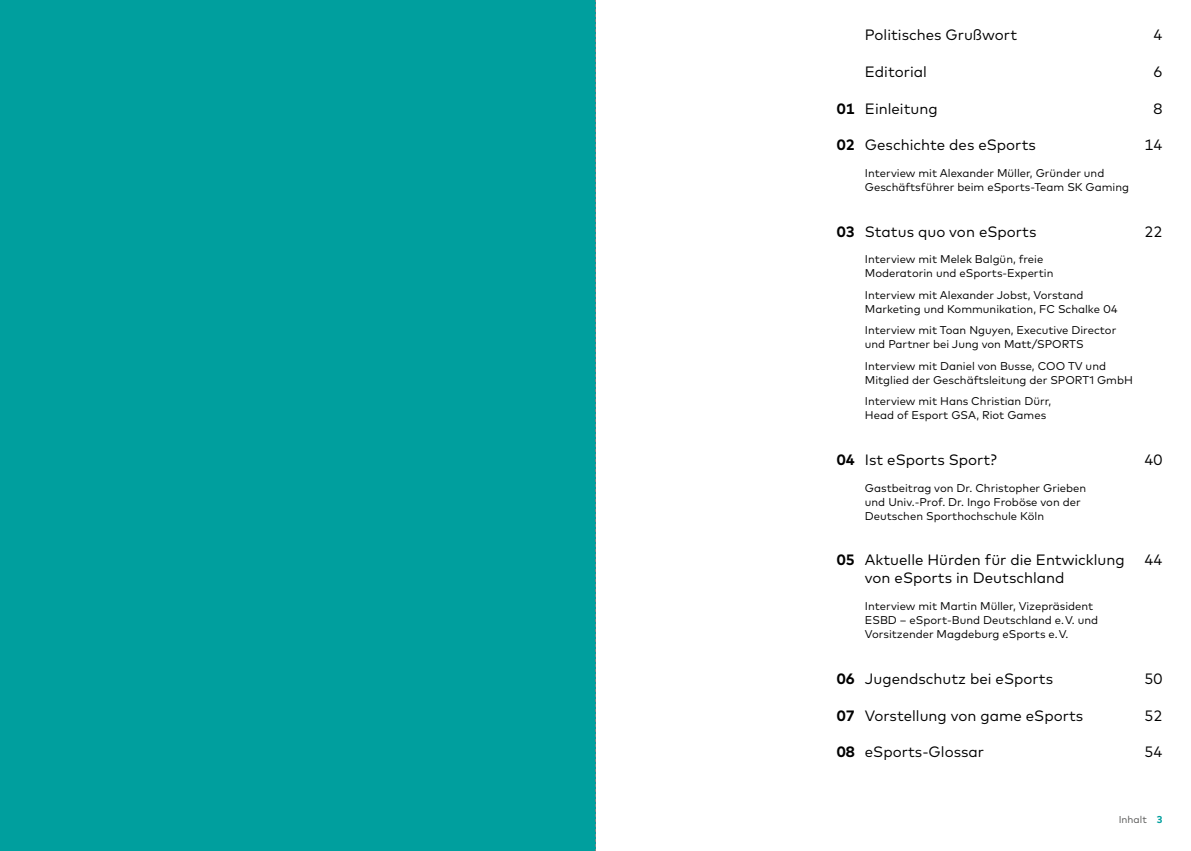
<style>
.page{position:relative;width:1191px;height:851px;background:#fff}
.page>*{position:absolute;margin:0;border:0;box-sizing:border-box;transform-origin:0 0}
.t1{font:15px/18px "Mark OT";color:#000}
.t2{font:11.25px/14.1px "Mark OT";color:#000}
.t3{font:10px "Mark OT";color:#545453}
.s1{font-weight:700}
.s2{font-weight:700;color:#009f9e}
</style>
<div class="page">
<div style="left:0;top:0;width:595px;height:850px;background:#009f9e"></div>
<svg style="left:595px;top:0;width:1px;height:850px"></svg>
<h1 class="t1" style="left:865px;top:26px;width:154px">Politisches Grußwort</h1>
<h1 class="t1" style="left:1153px;top:26px;width:11px">4</h1>
<h1 class="t1" style="left:865px;top:62px;width:63px">Editorial</h1>
<h1 class="t1" style="left:1153px;top:62px;width:11px">6</h1>
<h1 class="t1" style="left:837px;top:99px;width:102px"><span class="s1">01</span> Einleitung</h1>
<h1 class="t1" style="left:1153px;top:99px;width:11px">8</h1>
<h1 class="t1" style="left:837px;top:136px;width:200px"><span class="s1">02</span> Geschichte des eSports</h1>
<h1 class="t1" style="left:1144px;top:136px;width:20px">14</h1>
<p class="t2" style="left:865px;top:166px;width:266px">Interview mit Alexander Müller, Gründer und<br>Geschäftsführer beim eSports-Team SK Gaming</p>
<h1 class="t1" style="left:837px;top:222px;width:201px"><span class="s1">03</span> Status quo von eSports</h1>
<h1 class="t1" style="left:1144px;top:222px;width:20px">22</h1>
<p class="t2" style="left:865px;top:252px;width:190px">Interview mit Melek Balgün, freie<br>Moderatorin und eSports-Expertin</p>
<p class="t2" style="left:865px;top:287px;width:254px">Interview mit Alexander Jobst, Vorstand<br>Marketing und Kommunikation, FC Schalke 04</p>
<p class="t2" style="left:865px;top:323px;width:253px">Interview mit Toan Nguyen, Executive Director und Partner bei Jung von Matt/SPORTS</p>
<p class="t2" style="left:865px;top:358px;width:269px">Interview mit Daniel von Busse, COO TV und<br>Mitglied der Geschäftsleitung der SPORT1 GmbH</p>
<p class="t2" style="left:865px;top:394px;width:188px">Interview mit Hans Christian Dürr,<br>Head of Esport GSA, Riot Games</p>
<h1 class="t1" style="left:837px;top:450px;width:161px"><span class="s1">04</span> Ist eSports Sport?</h1>
<h1 class="t1" style="left:1144px;top:450px;width:20px">40</h1>
<p class="t2" style="left:865px;top:480px;width:223px">Gastbeitrag von Dr. Christopher Grieben und Univ.-Prof. Dr. Ingo Froböse von der<br>Deutschen Sporthochschule Köln</p>
<h1 class="t1" style="left:865px;top:551px;width:261px;text-indent:-28px"><span class="s1">05</span> Aktuelle Hürden für die Entwicklung von eSports in Deutschland</h1>
<h1 class="t1" style="left:1144px;top:551px;width:20px">44</h1>
<p class="t2" style="left:865px;top:598px;width:235px">Interview mit Martin Müller, Vizepräsident<br>ESBD – eSport-Bund Deutschland e. V. und<br>Vorsitzender Magdeburg eSports e. V.</p>
<h1 class="t1" style="left:837px;top:669px;width:218px"><span class="s1">06</span> Jugendschutz bei eSports</h1>
<h1 class="t1" style="left:1144px;top:669px;width:20px">50</h1>
<h1 class="t1" style="left:837px;top:706px;width:248px"><span class="s1">07</span> Vorstellung von game eSports</h1>
<h1 class="t1" style="left:1144px;top:706px;width:20px">52</h1>
<h1 class="t1" style="left:837px;top:742px;width:149px"><span class="s1">08</span> eSports-Glossar</h1>
<h1 class="t1" style="left:1144px;top:742px;width:20px">54</h1>
<p class="t3" style="left:1118px;top:812px;width:45px">Inhalt <span class="s2">3</span></p>
</div>
